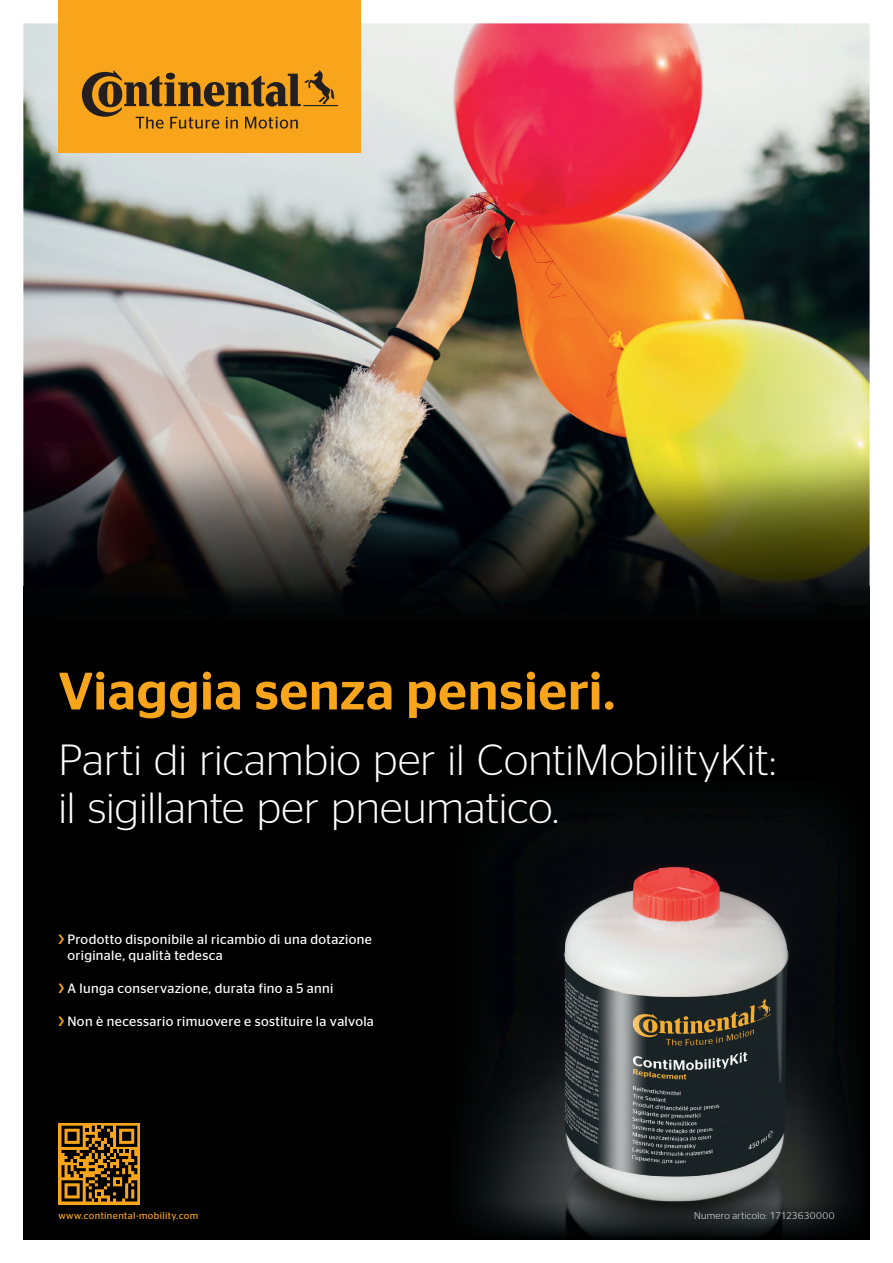
<style>
.page{position:relative;width:893px;height:1263px;background:#fff}
.page>*{position:absolute;margin:0;border:0;box-sizing:border-box;transform-origin:0 0}
.t1{font:500 52.5px "Continental Stag Sans";letter-spacing:.015em;color:#f9a51b}
.t2{font:300 43.5px/48px "Continental Stag Sans";color:#fff}
.t3{font:13.5px/16.5px "Continental Stag Sans";letter-spacing:.025em;color:#fff}
.t4{font:9.75px "Continental Stag Sans";letter-spacing:.04em;color:#f9a51b}
.t5{font:300 9.75px "Continental Stag Sans";letter-spacing:.03em;color:#fff}
.s1{font-weight:500;color:#f9a51b}
</style>
<div class="page">
<img style="left:23px;top:23px;width:847px;height:564px">
<div style="left:23px;top:624px;width:847px;height:615px;background:#000"></div>
<img style="left:23px;top:587px;width:847px;height:37px">
<img style="left:564px;top:864px;width:289px;height:337px">
<img style="left:564px;top:1201px;width:236px;height:36px">
<img style="left:800px;top:1201px;width:52px;height:32px">
<img style="left:468px;top:864px;width:96px;height:371px">
<div style="left:564px;top:810px;width:236px;height:54px;background:#070a0c"></div>
<div style="left:800px;top:814px;width:36px;height:50px;background:#07090a"></div>
<img style="left:538px;top:834px;width:26px;height:30px">
<svg style="left:58px;top:1123px;width:82px;height:81px"></svg>
<svg style="left:61px;top:1126px;width:76px;height:75px"></svg>
<div style="left:58px;top:0;width:303px;height:152px;background:#f9a51b"></div>
<svg style="left:82px;top:70px;width:256px;height:59px"></svg>
<h1 class="t1" style="left:58px;top:661px;width:558px">Viaggia senza pensieri.</h1>
<h2 class="t2" style="left:58px;top:736px;width:719px">Parti di ricambio per il ContiMobilityKit: il sigillante per pneumatico.</h2>
<p class="t3" style="left:67px;top:930px;width:306px;text-indent:-9px"><span class="s1">›</span> Prodotto disponibile al ricambio di una dotazione originale, qualità tedesca</p>
<p class="t3" style="left:58px;top:980px;width:277px"><span class="s1">›</span> A lunga conservazione, durata fino a 5 anni</p>
<p class="t3" style="left:58px;top:1013px;width:317px"><span class="s1">›</span> Non è necessario rimuovere e sostituire la valvola</p>
<p class="t4" style="left:58px;top:1210px;width:141px">www.continental-mobility.com</p>
<p class="t5" style="left:694px;top:1210px;width:142px">Numero articolo: 17123630000</p>
</div>
